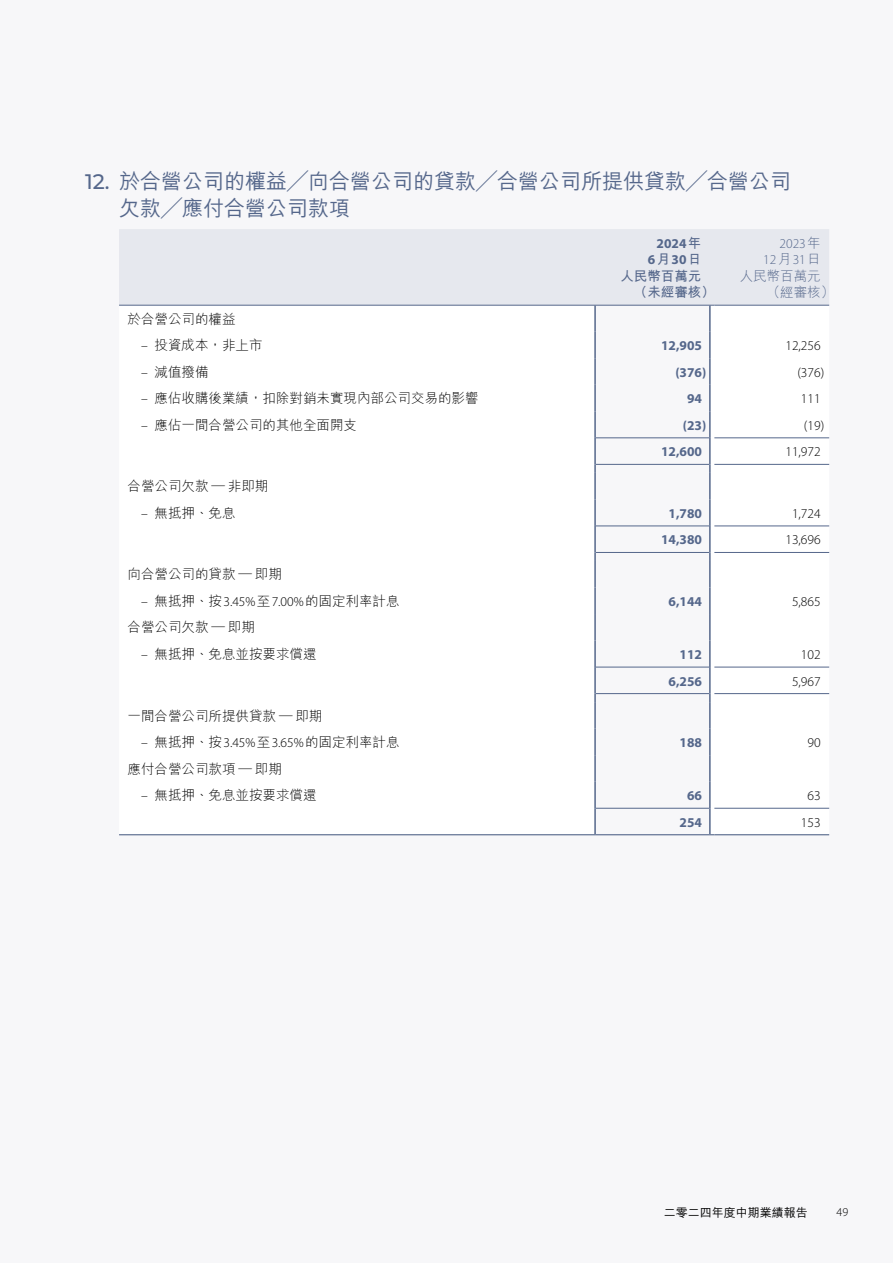
<style>
.page{position:relative;width:893px;height:1263px;background:#f7f7f9}
.page>*{position:absolute;margin:0;border:0;box-sizing:border-box;transform-origin:0 0}
.t1{font:500 21px/27px "M Hei HK";color:#55678b}
.t2{font:300 13.5px "M Hei HK";color:#000}
.t3{font:700 13.5px/16.5px "Myriad Pro";color:#55678b;text-align:right}
.t4{font:300 13.5px "Myriad Pro";color:#000}
.t5{font:700 13.5px/16.5px "M Hei HK";color:#55678b}
.t6{font:300 13.5px/16.5px "Myriad Pro";color:#55678b;text-align:right}
.t7{font:300 13.5px/16.5px "M Hei HK";color:#55678b}
.t8{font:500 12px "M Hei HK";color:#000}
.t9{font:300 12px "Myriad Pro";color:#000}
.s1{font-family:"Montserrat"}
.s2{font-family:"M Hei HK"}
.s3{font-family:"Myriad Pro"}
</style>
<div class="page">
<div style="left:119px;top:229px;width:710px;height:76px;background:#e6e8ee"></div>
<svg style="left:596px;top:438px;width:113px;height:370px"></svg>
<hr style="left:119px;top:305px;width:476px;height:1px;background:#55678b">
<hr style="left:595px;top:305px;width:115px;height:1px;background:#55678b">
<hr style="left:714px;top:305px;width:115px;height:1px;background:#55678b">
<hr style="left:594px;top:305px;width:2px;height:27px;background:#55678b">
<hr style="left:709px;top:305px;width:2px;height:27px;background:#55678b">
<hr style="left:594px;top:332px;width:2px;height:26px;background:#55678b">
<hr style="left:709px;top:332px;width:2px;height:26px;background:#55678b">
<hr style="left:594px;top:358px;width:2px;height:27px;background:#55678b">
<hr style="left:709px;top:358px;width:2px;height:27px;background:#55678b">
<hr style="left:594px;top:385px;width:2px;height:26px;background:#55678b">
<hr style="left:709px;top:385px;width:2px;height:26px;background:#55678b">
<svg style="left:594px;top:464px;width:2px;height:9px"></svg>
<svg style="left:709px;top:464px;width:2px;height:9px"></svg>
<hr style="left:594px;top:473px;width:2px;height:26px;background:#55678b">
<hr style="left:709px;top:473px;width:2px;height:26px;background:#55678b">
<svg style="left:594px;top:552px;width:2px;height:9px"></svg>
<svg style="left:709px;top:552px;width:2px;height:9px"></svg>
<hr style="left:594px;top:561px;width:2px;height:26px;background:#55678b">
<hr style="left:709px;top:561px;width:2px;height:26px;background:#55678b">
<hr style="left:594px;top:587px;width:2px;height:27px;background:#55678b">
<hr style="left:709px;top:587px;width:2px;height:27px;background:#55678b">
<hr style="left:594px;top:614px;width:2px;height:26px;background:#55678b">
<hr style="left:709px;top:614px;width:2px;height:26px;background:#55678b">
<svg style="left:594px;top:694px;width:2px;height:8px"></svg>
<svg style="left:709px;top:694px;width:2px;height:8px"></svg>
<hr style="left:594px;top:702px;width:2px;height:27px;background:#55678b">
<hr style="left:709px;top:702px;width:2px;height:27px;background:#55678b">
<hr style="left:594px;top:729px;width:2px;height:26px;background:#55678b">
<hr style="left:709px;top:729px;width:2px;height:26px;background:#55678b">
<hr style="left:594px;top:755px;width:2px;height:27px;background:#55678b">
<hr style="left:709px;top:755px;width:2px;height:27px;background:#55678b">
<hr style="left:594px;top:808px;width:2px;height:26px;background:#55678b">
<hr style="left:709px;top:808px;width:2px;height:26px;background:#55678b">
<hr style="left:119px;top:834px;width:476px;height:1px;background:#55678b">
<hr style="left:595px;top:834px;width:115px;height:1px;background:#55678b">
<hr style="left:714px;top:834px;width:115px;height:1px;background:#55678b">
<hr style="left:594px;top:782px;width:2px;height:26px;background:#55678b">
<hr style="left:709px;top:782px;width:2px;height:26px;background:#55678b">
<hr style="left:596px;top:808px;width:113px;height:1px;background:#55678b">
<hr style="left:714px;top:808px;width:115px;height:1px;background:#55678b">
<hr style="left:714px;top:693px;width:115px;height:1px;background:#55678b">
<hr style="left:594px;top:667px;width:2px;height:27px;background:#55678b">
<hr style="left:709px;top:667px;width:2px;height:27px;background:#55678b">
<hr style="left:596px;top:693px;width:113px;height:1px;background:#55678b">
<hr style="left:594px;top:640px;width:2px;height:27px;background:#55678b">
<hr style="left:709px;top:640px;width:2px;height:27px;background:#55678b">
<hr style="left:596px;top:667px;width:113px;height:1px;background:#55678b">
<hr style="left:714px;top:667px;width:115px;height:1px;background:#55678b">
<hr style="left:714px;top:552px;width:115px;height:1px;background:#55678b">
<hr style="left:594px;top:526px;width:2px;height:26px;background:#55678b">
<hr style="left:709px;top:526px;width:2px;height:26px;background:#55678b">
<hr style="left:596px;top:552px;width:113px;height:1px;background:#55678b">
<hr style="left:594px;top:499px;width:2px;height:27px;background:#55678b">
<hr style="left:709px;top:499px;width:2px;height:27px;background:#55678b">
<hr style="left:596px;top:526px;width:113px;height:1px;background:#55678b">
<hr style="left:714px;top:526px;width:115px;height:1px;background:#55678b">
<hr style="left:714px;top:464px;width:115px;height:1px;background:#55678b">
<hr style="left:594px;top:438px;width:2px;height:26px;background:#55678b">
<hr style="left:709px;top:438px;width:2px;height:26px;background:#55678b">
<hr style="left:596px;top:464px;width:113px;height:1px;background:#55678b">
<hr style="left:594px;top:411px;width:2px;height:27px;background:#55678b">
<hr style="left:709px;top:411px;width:2px;height:27px;background:#55678b">
<hr style="left:596px;top:437px;width:113px;height:1px;background:#55678b">
<hr style="left:714px;top:437px;width:115px;height:1px;background:#55678b">
<h1 class="t1" style="left:119px;top:166px;width:674px;text-indent:-34px"><span class="s1">12.</span> 於合營公司的權益╱向合營公司的貸款╱合營公司所提供貸款╱合營公司欠款╱應付合營公司款項</h1>
<p class="t3" style="left:648px;top:234px;width:55px">2024<span class="s2">年<br></span>6<span class="s2">月</span>30<span class="s2">日</span></p>
<p class="t5" style="left:634px;top:266px;width:82px;text-indent:-14px">人民幣百萬元（未經審核）</p>
<p class="t6" style="left:763px;top:235px;width:59px">2023<span class="s2">年<br></span>12<span class="s2">月</span>31<span class="s2">日</span></p>
<p class="t7" style="left:767px;top:267px;width:69px;text-indent:-27px">人民幣百萬元（經審核）</p>
<p class="t2" style="left:128px;top:309px;width:109px">於合營公司的權益</p>
<p class="t2" style="left:141px;top:336px;width:123px"><span class="s3">–</span> 投資成本，非上市</p>
<p class="t3" style="left:661px;top:337px;width:42px">12,905</p>
<p class="t4" style="left:785px;top:337px;width:37px">12,256</p>
<p class="t2" style="left:141px;top:362px;width:69px"><span class="s3">–</span> 減值撥備</p>
<p class="t3" style="left:675px;top:363px;width:32px">(376)</p>
<p class="t4" style="left:797px;top:364px;width:28px">(376)</p>
<p class="t2" style="left:141px;top:389px;width:339px"><span class="s3">–</span> 應佔收購後業績，扣除對銷未實現內部公司交易的影響</p>
<p class="t3" style="left:687px;top:390px;width:16px">94</p>
<p class="t4" style="left:801px;top:391px;width:21px">111</p>
<p class="t2" style="left:141px;top:415px;width:218px"><span class="s3">–</span> 應佔一間合營公司的其他全面開支</p>
<p class="t3" style="left:683px;top:416px;width:25px">(23)</p>
<p class="t4" style="left:804px;top:417px;width:22px">(19)</p>
<p class="t3" style="left:661px;top:443px;width:42px">12,600</p>
<p class="t4" style="left:785px;top:444px;width:37px">11,972</p>
<p class="t2" style="left:128px;top:477px;width:142px">合營公司欠款 — 非即期</p>
<p class="t2" style="left:141px;top:503px;width:96px"><span class="s3">–</span> 無抵押、免息</p>
<p class="t3" style="left:669px;top:505px;width:35px">1,780</p>
<p class="t4" style="left:792px;top:505px;width:30px">1,724</p>
<p class="t3" style="left:661px;top:531px;width:42px">14,380</p>
<p class="t4" style="left:785px;top:532px;width:37px">13,696</p>
<p class="t2" style="left:128px;top:565px;width:156px">向合營公司的貸款 — 即期</p>
<p class="t2" style="left:141px;top:591px;width:260px"><span class="s3">–</span> 無抵押、按<span class="s3">3.45%</span>至<span class="s3">7.00%</span>的固定利率計息</p>
<p class="t3" style="left:669px;top:593px;width:35px">6,144</p>
<p class="t4" style="left:792px;top:593px;width:30px">5,865</p>
<p class="t2" style="left:128px;top:618px;width:129px">合營公司欠款 — 即期</p>
<p class="t2" style="left:141px;top:644px;width:177px"><span class="s3">–</span> 無抵押、免息並按要求償還</p>
<p class="t3" style="left:680px;top:646px;width:24px">112</p>
<p class="t4" style="left:801px;top:646px;width:21px">102</p>
<p class="t3" style="left:669px;top:672px;width:35px">6,256</p>
<p class="t4" style="left:792px;top:673px;width:30px">5,967</p>
<p class="t2" style="left:128px;top:706px;width:196px">一間合營公司所提供貸款 — 即期</p>
<p class="t2" style="left:141px;top:733px;width:260px"><span class="s3">–</span> 無抵押、按<span class="s3">3.45%</span>至<span class="s3">3.65%</span>的固定利率計息</p>
<p class="t3" style="left:680px;top:734px;width:24px">188</p>
<p class="t4" style="left:807px;top:734px;width:15px">90</p>
<p class="t2" style="left:128px;top:759px;width:156px">應付合營公司款項 — 即期</p>
<p class="t2" style="left:141px;top:786px;width:177px"><span class="s3">–</span> 無抵押、免息並按要求償還</p>
<p class="t3" style="left:687px;top:787px;width:16px">66</p>
<p class="t4" style="left:807px;top:787px;width:15px">63</p>
<p class="t3" style="left:680px;top:813px;width:24px">254</p>
<p class="t4" style="left:801px;top:814px;width:21px">153</p>
<p class="t8" style="left:664px;top:1203px;width:145px">二零二四年度中期業績報告</p>
<p class="t9" style="left:837px;top:1205px;width:13px">49</p>
</div>
